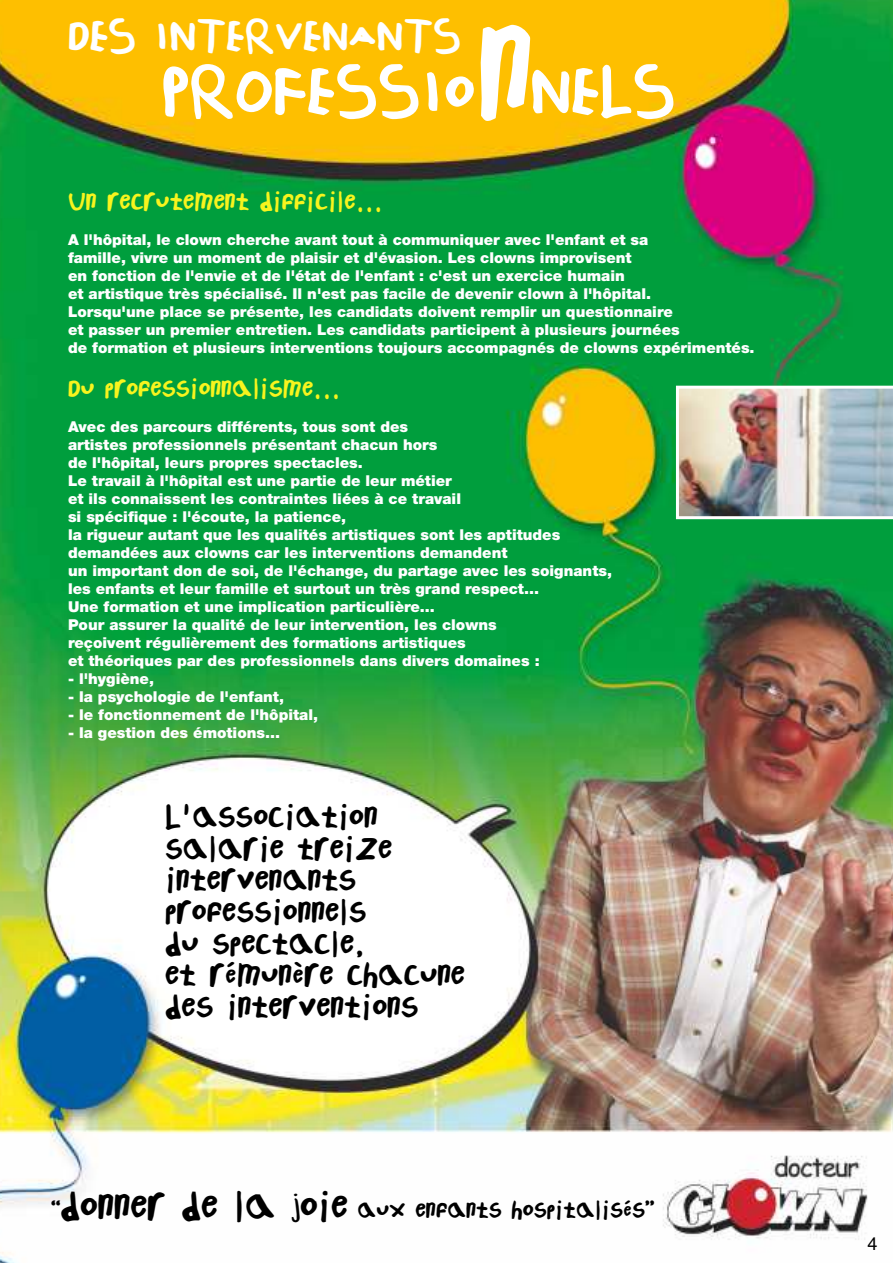
<style>
.page{position:relative;width:893px;height:1263px;background:#fff}
.page>*{position:absolute;margin:0;border:0;box-sizing:border-box;transform-origin:0 0}
.t1{font:119.7px "Childs Play";color:#fff;scale:.88 1}
.t2{font:55.05px "Childs Play";color:#fff}
.t3{font:36px "Childs Play";color:#fff}
.t4{font:26.4px/31.7px "Childs Play";color:#000}
.t5{font:21px "Childs Play";color:#f7f41e}
.t6{font:19.5px "Childs Play";color:#000}
.t7{font:18px "Helvetica";color:#000}
.t8{font:900 15px/18px "Helvetica Neue";color:#fff}
.s1{font-size:31.5px}
</style>
<div class="page">
<img style="left:0;top:0;width:893px;height:1263px">
<img style="left:676px;top:386px;width:217px;height:133px">
<h3 class="t3" style="left:68px;top:17px;width:394px">DES INTERVENANTS</h3>
<h2 class="t2" style="left:162px;top:61px;width:515px">PROFESSIo NELS</h2>
<h1 class="t1" style="left:478px;top:7px;width:63px">n</h1>
<h3 class="t5" style="left:68px;top:190px;width:316px">Un recrutement difficile...</h3>
<p class="t8" style="left:68px;top:232px;width:688px">A l'hôpital, le clown cherche avant tout à communiquer avec l'enfant et sa<br>famille, vivre un moment de plaisir et d'évasion. Les clowns improvisent<br>en fonction de l'envie et de l'état de l'enfant : c'est un exercice humain<br>et artistique très spécialisé. Il n'est pas facile de devenir clown à l'hôpital.<br>Lorsqu'une place se présente, les candidats doivent remplir un questionnaire<br>et passer un premier entretien. Les candidats participent à plusieurs journées<br>de formation et plusieurs interventions toujours accompagnés de clowns expérimentés.</p>
<h3 class="t5" style="left:68px;top:377px;width:274px">Du professionnalisme...</h3>
<p class="t8" style="left:68px;top:419px;width:545px">Avec des parcours différents, tous sont des<br>artistes professionnels présentant chacun hors<br>de l'hôpital, leurs propres spectacles.<br>Le travail à l'hôpital est une partie de leur métier<br>et ils connaissent les contraintes liées à ce travail<br>si spécifique : l'écoute, la patience,<br>la rigueur autant que les qualités artistiques sont les aptitudes demandées aux clowns car les interventions demandent<br>un important don de soi, de l'échange, du partage avec les soignants, les enfants et leur famille et surtout un très grand respect...<br>Une formation et une implication particulière...<br>Pour assurer la qualité de leur intervention, les clowns<br>reçoivent régulièrement des formations artistiques<br>et théoriques par des professionnels dans divers domaines :</p>
<p class="t8" style="left:68px;top:671px;width:88px">- l'hygiène,</p>
<p class="t8" style="left:68px;top:689px;width:217px">- la psychologie de l'enfant,</p>
<p class="t8" style="left:68px;top:707px;width:252px">- le fonctionnement de l'hôpital,</p>
<p class="t8" style="left:68px;top:725px;width:214px">- la gestion des émotions...</p>
<h3 class="t4" style="left:165px;top:800px;width:302px">L'association salarie treize intervenants professionnels<br>du spectacle,<br>et rémunère chacune des interventions</h3>
<h3 class="t6" style="left:51px;top:1199px;width:605px">“<span class="s1">donner de la joie</span> aux enfants hospitalisés”</h3>
<p class="t7" style="left:867px;top:1237px;width:12px">4</p>
</div>
